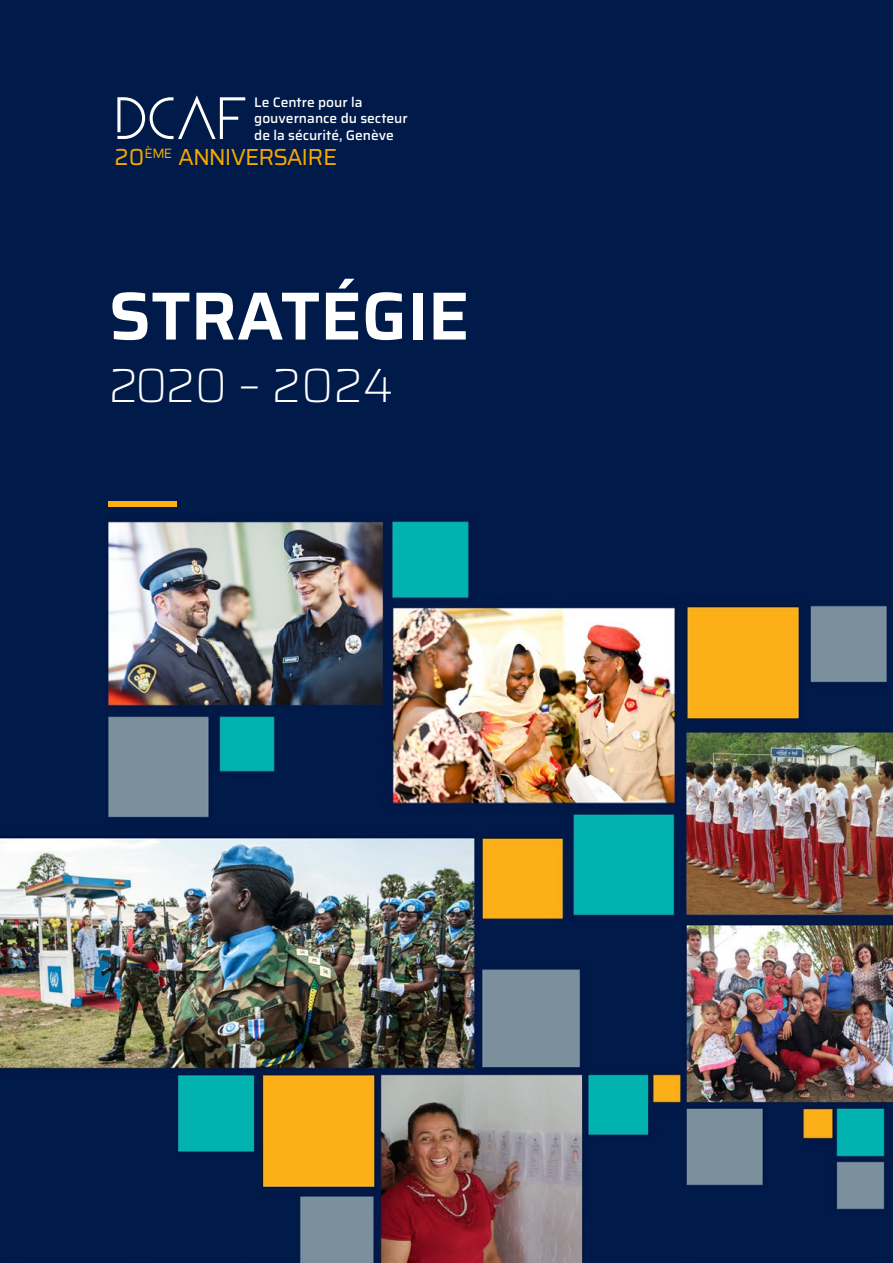
<style>
.page{position:relative;width:893px;height:1263px;background:#fff}
.page>*{position:absolute;margin:0;border:0;box-sizing:border-box;transform-origin:0 0}
.t1{font:600 68.1px "Saira";color:#fff}
.t2{font:200 48.15px "Saira";color:#fff}
.t3{font:23.25px "Saira";letter-spacing:-.035em;color:#f4a700}
.t4{font:500 13.8px/16.5px "Saira";color:#fff}
</style>
<div class="page">
<img style="left:0;top:0;width:893px;height:1263px">
<svg style="left:117px;top:95px;width:128px;height:44px;background:#2f446a"></svg>
<div style="left:109px;top:501px;width:68px;height:6px;background:#fcaf17"></div>
<p class="t4" style="left:254px;top:94px;width:155px">Le Centre pour la gouvernance du secteur de la sécurité, Genève</p>
<h3 class="t3" style="left:115px;top:140px;width:224px">20<sup>ÈME</sup> ANNIVERSAIRE</h3>
<h1 class="t1" style="left:109px;top:263px;width:362px">STRATÉGIE</h1>
<h2 class="t2" style="left:109px;top:350px;width:286px">2020 – 2024</h2>
</div>
